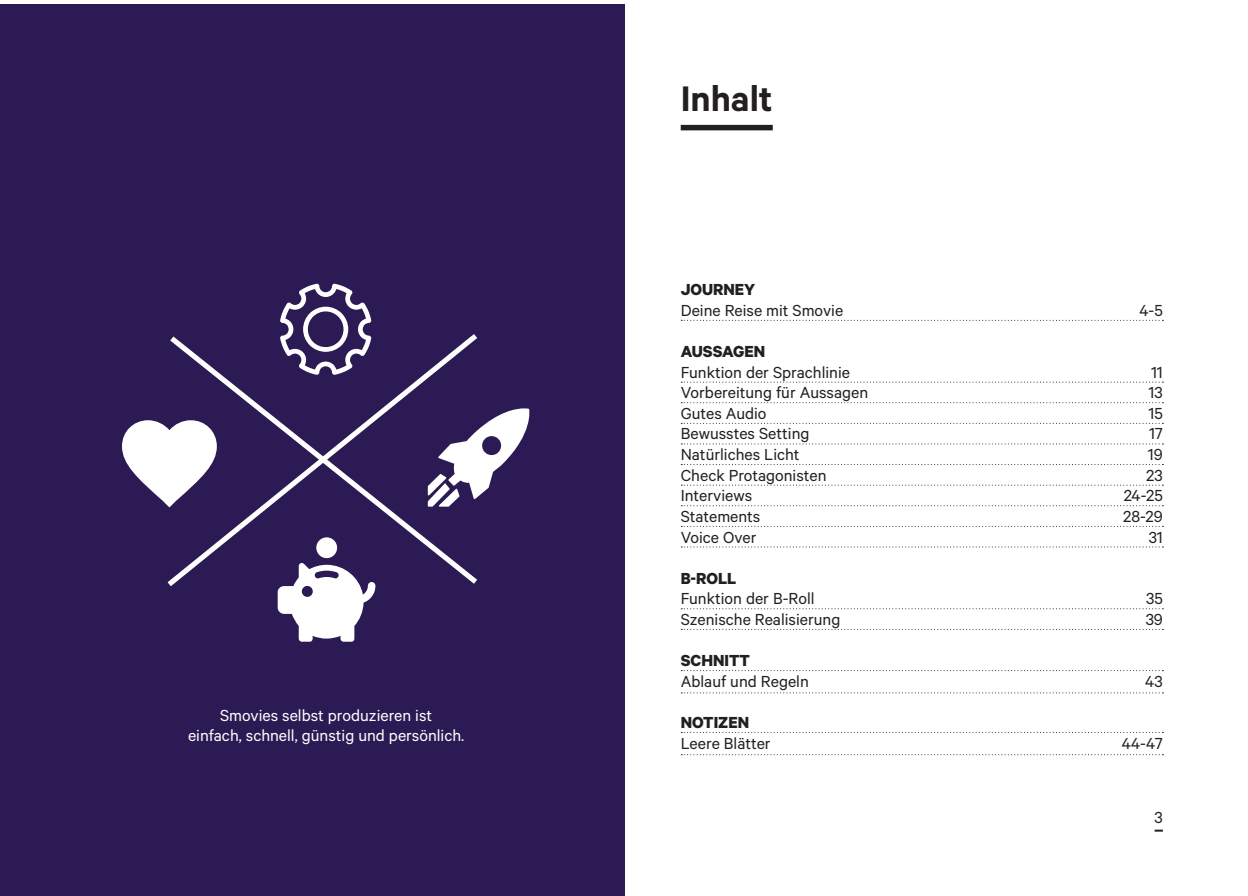
<style>
.page{position:relative;width:1248px;height:896px;background:#fff}
.page>*{position:absolute;margin:0;border:0;box-sizing:border-box;transform-origin:0 0}
.t1{font:600 40px "Calibre";color:#231f20}
.t2{font:18px/20.6px "Calibre";color:#231f20}
.t3{font:18px "Calibre";color:#fff}
.t4{font:700 18px "Calibre";color:#231f20}
.s1{font-weight:700}
</style>
<div class="page">
<div style="left:680px;top:125px;width:92px;height:5px;background:#231f20"></div>
<div style="left:0;top:4px;width:624px;height:892px;background:#2b1a53"></div>
<svg style="left:681px;top:320px;width:482px;height:1px"></svg>
<svg style="left:681px;top:382px;width:482px;height:1px"></svg>
<svg style="left:681px;top:402px;width:482px;height:1px"></svg>
<svg style="left:681px;top:423px;width:482px;height:1px"></svg>
<svg style="left:681px;top:443px;width:482px;height:1px"></svg>
<svg style="left:681px;top:464px;width:482px;height:1px"></svg>
<svg style="left:681px;top:485px;width:482px;height:1px"></svg>
<svg style="left:681px;top:505px;width:482px;height:1px"></svg>
<svg style="left:681px;top:526px;width:482px;height:1px"></svg>
<svg style="left:681px;top:546px;width:482px;height:1px"></svg>
<svg style="left:681px;top:608px;width:482px;height:1px"></svg>
<svg style="left:681px;top:629px;width:482px;height:1px"></svg>
<svg style="left:681px;top:670px;width:482px;height:1px"></svg>
<svg style="left:681px;top:692px;width:482px;height:1px"></svg>
<svg style="left:681px;top:732px;width:482px;height:1px"></svg>
<svg style="left:681px;top:754px;width:482px;height:1px"></svg>
<svg style="left:1154px;top:829px;width:8px;height:2px"></svg>
<svg style="left:167px;top:334px;width:310px;height:257px"></svg>
<svg style="left:122px;top:420px;width:95px;height:87px"></svg>
<svg style="left:280px;top:283px;width:91px;height:92px"></svg>
<svg style="left:428px;top:408px;width:101px;height:99px"></svg>
<div style="left:316px;top:537px;width:21px;height:21px;background:#fff;border-radius:50%"></div>
<svg style="left:278px;top:563px;width:97px;height:79px"></svg>
<p class="t3" style="left:220px;top:705px;width:214px">Smovies selbst produzieren ist</p>
<p class="t3" style="left:188px;top:725px;width:278px">einfach, schnell, günstig und persönlich.</p>
<p class="t1" style="left:680px;top:75px;width:93px">Inhalt</p>
<p class="t2" style="left:680px;top:279px;width:164px"><span class="s1">JOURNEY<br></span>Deine Reise mit Smovie</p>
<p class="t2" style="left:1139px;top:299px;width:25px">4-5</p>
<p class="t4" style="left:680px;top:340px;width:86px">AUSSAGEN</p>
<p class="t2" style="left:680px;top:361px;width:171px">Funktion der Sprachlinie</p>
<p class="t2" style="left:1150px;top:361px;width:13px">11</p>
<p class="t2" style="left:680px;top:382px;width:189px">Vorbereitung für Aussagen</p>
<p class="t2" style="left:1148px;top:382px;width:16px">13</p>
<p class="t2" style="left:680px;top:402px;width:87px">Gutes Audio</p>
<p class="t2" style="left:1148px;top:402px;width:16px">15</p>
<p class="t2" style="left:680px;top:423px;width:130px">Bewusstes Setting</p>
<p class="t2" style="left:1148px;top:423px;width:15px">17</p>
<p class="t2" style="left:680px;top:443px;width:120px">Natürliches Licht</p>
<p class="t2" style="left:1147px;top:443px;width:16px">19</p>
<p class="t2" style="left:680px;top:464px;width:147px">Check Protagonisten</p>
<p class="t2" style="left:1146px;top:464px;width:18px">23</p>
<p class="t2" style="left:680px;top:485px;width:73px">Interviews</p>
<p class="t2" style="left:1123px;top:485px;width:41px">24-25</p>
<p class="t2" style="left:680px;top:505px;width:81px">Statements</p>
<p class="t2" style="left:1123px;top:505px;width:41px">28-29</p>
<p class="t2" style="left:680px;top:526px;width:77px">Voice Over</p>
<p class="t2" style="left:1148px;top:526px;width:16px">31</p>
<p class="t4" style="left:680px;top:567px;width:57px">B-ROLL</p>
<p class="t2" style="left:680px;top:588px;width:135px">Funktion der B-Roll</p>
<p class="t2" style="left:1145px;top:588px;width:18px">35</p>
<p class="t2" style="left:680px;top:608px;width:161px">Szenische Realisierung</p>
<p class="t2" style="left:1145px;top:608px;width:19px">39</p>
<p class="t4" style="left:680px;top:649px;width:71px">SCHNITT</p>
<p class="t2" style="left:680px;top:670px;width:130px">Ablauf und Regeln</p>
<p class="t2" style="left:1145px;top:670px;width:19px">43</p>
<p class="t4" style="left:680px;top:711px;width:70px">NOTIZEN</p>
<p class="t2" style="left:680px;top:732px;width:91px">Leere Blätter</p>
<p class="t2" style="left:1121px;top:732px;width:42px">44-47</p>
<p class="t2" style="left:1154px;top:806px;width:10px">3</p>
</div>
